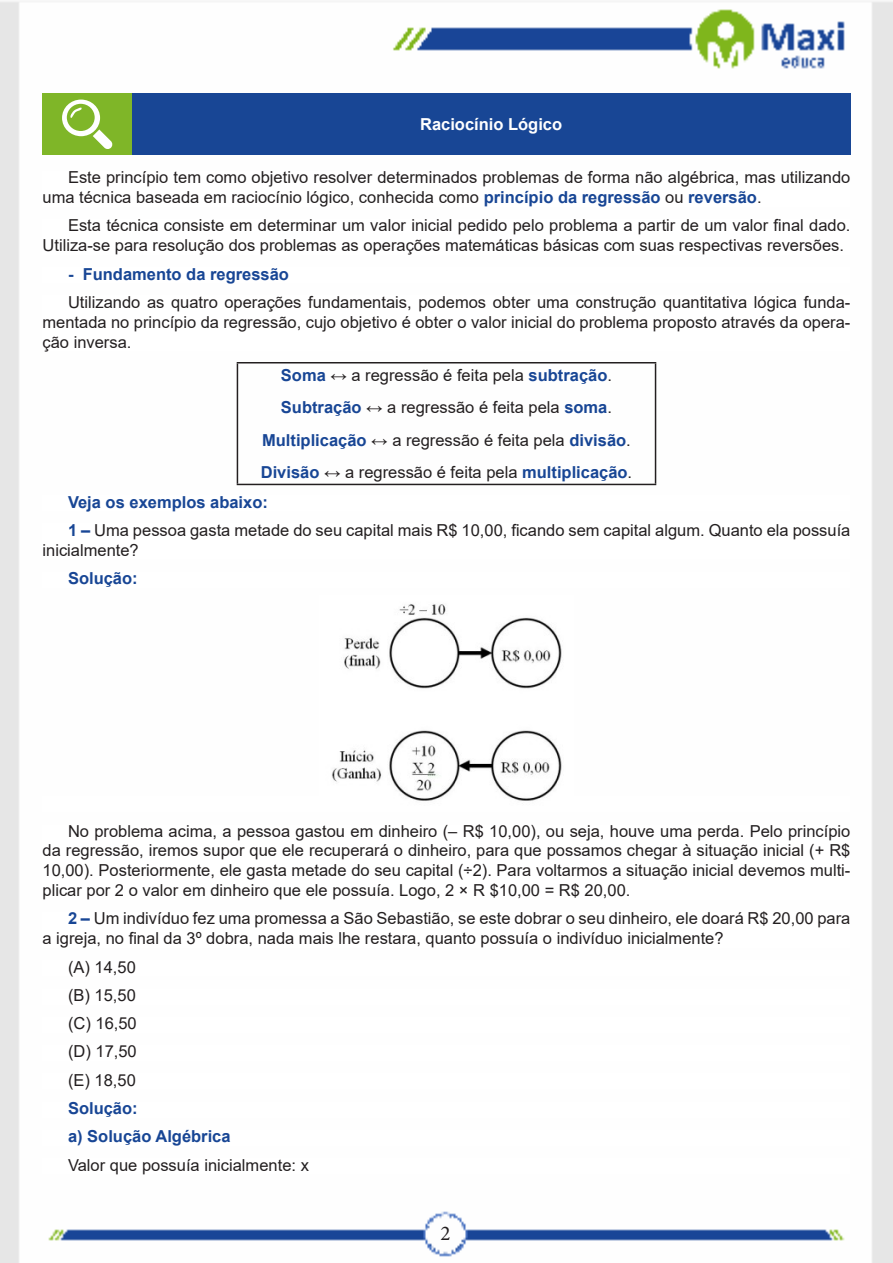
<style>
.page{position:relative;width:893px;height:1263px;background:#fff}
.page>*{position:absolute;margin:0;border:0;box-sizing:border-box;transform-origin:0 0}
.t1{font:21px "Minion Pro";color:#231f20}
.INDICE{font:16.5px/19.8px "Arial";color:#231f20}
.t2{font:700 16.5px "Arial";color:#184695}
.Titulo_de_Caixa{font:700 16.5px "Arial";color:#fff}
.s1{font-weight:700;color:#184695}
</style>
<div class="page">
<img style="left:0;top:1px;width:893px;height:1262px">
<div style="left:43px;top:171px;width:807px;height:36px;background:#fff"></div>
<div style="left:43px;top:219px;width:807px;height:36px;background:#fff"></div>
<div style="left:43px;top:268px;width:807px;height:15px;background:#fff"></div>
<div style="left:43px;top:296px;width:807px;height:55px;background:#fff"></div>
<div style="left:43px;top:495px;width:807px;height:16px;background:#fff"></div>
<div style="left:43px;top:524px;width:807px;height:35px;background:#fff"></div>
<div style="left:43px;top:572px;width:807px;height:15px;background:#fff"></div>
<div style="left:43px;top:796px;width:807px;height:16px;background:#fff"></div>
<div style="left:43px;top:825px;width:807px;height:74px;background:#fff"></div>
<div style="left:43px;top:912px;width:807px;height:36px;background:#fff"></div>
<div style="left:43px;top:960px;width:807px;height:16px;background:#fff"></div>
<div style="left:43px;top:989px;width:807px;height:15px;background:#fff"></div>
<div style="left:43px;top:1017px;width:807px;height:15px;background:#fff"></div>
<div style="left:43px;top:1045px;width:807px;height:16px;background:#fff"></div>
<div style="left:43px;top:1074px;width:807px;height:15px;background:#fff"></div>
<div style="left:43px;top:1102px;width:807px;height:15px;background:#fff"></div>
<div style="left:43px;top:1130px;width:807px;height:16px;background:#fff"></div>
<div style="left:43px;top:1159px;width:807px;height:15px;background:#fff"></div>
<div style="left:43px;top:94px;width:89px;height:61px;background:#7fb628"></div>
<div style="left:132px;top:94px;width:718px;height:61px;background:#184695"></div>
<svg style="left:62px;top:100px;width:51px;height:49px"></svg>
<hr style="left:237px;top:362px;width:419px;height:1px;background:#231f20">
<hr style="left:237px;top:363px;width:1px;height:121px;background:#231f20">
<hr style="left:655px;top:363px;width:1px;height:121px;background:#231f20">
<hr style="left:237px;top:484px;width:419px;height:1px;background:#231f20">
<img style="left:320px;top:596px;width:253px;height:205px">
<p class="Titulo_de_Caixa" style="left:420px;top:113px;width:144px">Raciocínio Lógico</p>
<p class="INDICE" style="left:43px;top:168px;width:809px;text-indent:26px">Este princípio tem como objetivo resolver determinados problemas de forma não algébrica, mas utilizando uma técnica baseada em raciocínio lógico, conhecida como <span class="s1">princípio da regressão</span> ou <span class="s1">reversão</span>.</p>
<p class="INDICE" style="left:43px;top:216px;width:809px;text-indent:26px">Esta técnica consiste em determinar um valor inicial pedido pelo problema a partir de um valor final dado.<br>Utiliza-se para resolução dos problemas as operações matemáticas básicas com suas respectivas reversões.</p>
<p class="t2" style="left:68px;top:262px;width:222px">- Fundamento da regressão</p>
<p class="INDICE" style="left:43px;top:292px;width:809px;text-align:justify;text-indent:26px">Utilizando as quatro operações fundamentais, podemos obter uma construção quantitativa lógica funda&shy;mentada no princípio da regressão, cujo objetivo é obter o valor inicial do problema proposto através da opera&shy;ção inversa.</p>
<p class="INDICE" style="left:281px;top:365px;width:333px"><span class="s1">Soma</span> ↔ a regressão é feita pela <span class="s1">subtração</span>.</p>
<p class="INDICE" style="left:281px;top:397px;width:333px"><span class="s1">Subtração</span> ↔ a regressão é feita pela <span class="s1">soma</span>.</p>
<p class="INDICE" style="left:262px;top:430px;width:370px"><span class="s1">Multiplicação</span> ↔ a regressão é feita pela <span class="s1">divisão</span>.</p>
<p class="INDICE" style="left:261px;top:463px;width:373px"><span class="s1">Divisão</span> ↔ a regressão é feita pela <span class="s1">multiplicação</span>.</p>
<p class="t2" style="left:68px;top:490px;width:201px">Veja os exemplos abaixo:</p>
<p class="INDICE" style="left:43px;top:520px;width:809px;text-indent:26px"><span class="s1">1 –</span> Uma pessoa gasta metade do seu capital mais R$ 10,00, ficando sem capital algum. Quanto ela possuía inicialmente?</p>
<p class="t2" style="left:68px;top:566px;width:71px">Solução:</p>
<p class="INDICE" style="left:43px;top:821px;width:809px;text-align:justify;text-indent:26px">No problema acima, a pessoa gastou em dinheiro (– R$ 10,00), ou seja, houve uma perda. Pelo princípio da regressão, iremos supor que ele recuperará o dinheiro, para que possamos chegar à situação inicial (+ R$ 10,00). Posteriormente, ele gasta metade do seu capital (÷2). Para voltarmos a situação inicial devemos multi&shy;plicar por 2 o valor em dinheiro que ele possuía. Logo, 2 × R $10,00 = R$ 20,00.</p>
<p class="INDICE" style="left:43px;top:908px;width:809px;text-indent:26px"><span class="s1">2 –</span> Um indivíduo fez uma promessa a São Sebastião, se este dobrar o seu dinheiro, ele doará R$ 20,00 para a igreja, no final da 3º dobra, nada mais lhe restara, quanto possuía o indivíduo inicialmente?</p>
<p class="INDICE" style="left:68px;top:957px;width:69px">(A) 14,50</p>
<p class="INDICE" style="left:68px;top:985px;width:69px">(B) 15,50</p>
<p class="INDICE" style="left:68px;top:1013px;width:70px">(C) 16,50</p>
<p class="INDICE" style="left:68px;top:1042px;width:70px">(D) 17,50</p>
<p class="INDICE" style="left:68px;top:1070px;width:69px">(E) 18,50</p>
<p class="t2" style="left:68px;top:1096px;width:71px">Solução:</p>
<p class="t2" style="left:68px;top:1125px;width:164px">a) Solução Algébrica</p>
<p class="INDICE" style="left:68px;top:1155px;width:242px">Valor que possuía inicialmente: x</p>
<p class="t1" style="left:440px;top:1219px;width:12px">2</p>
</div>
